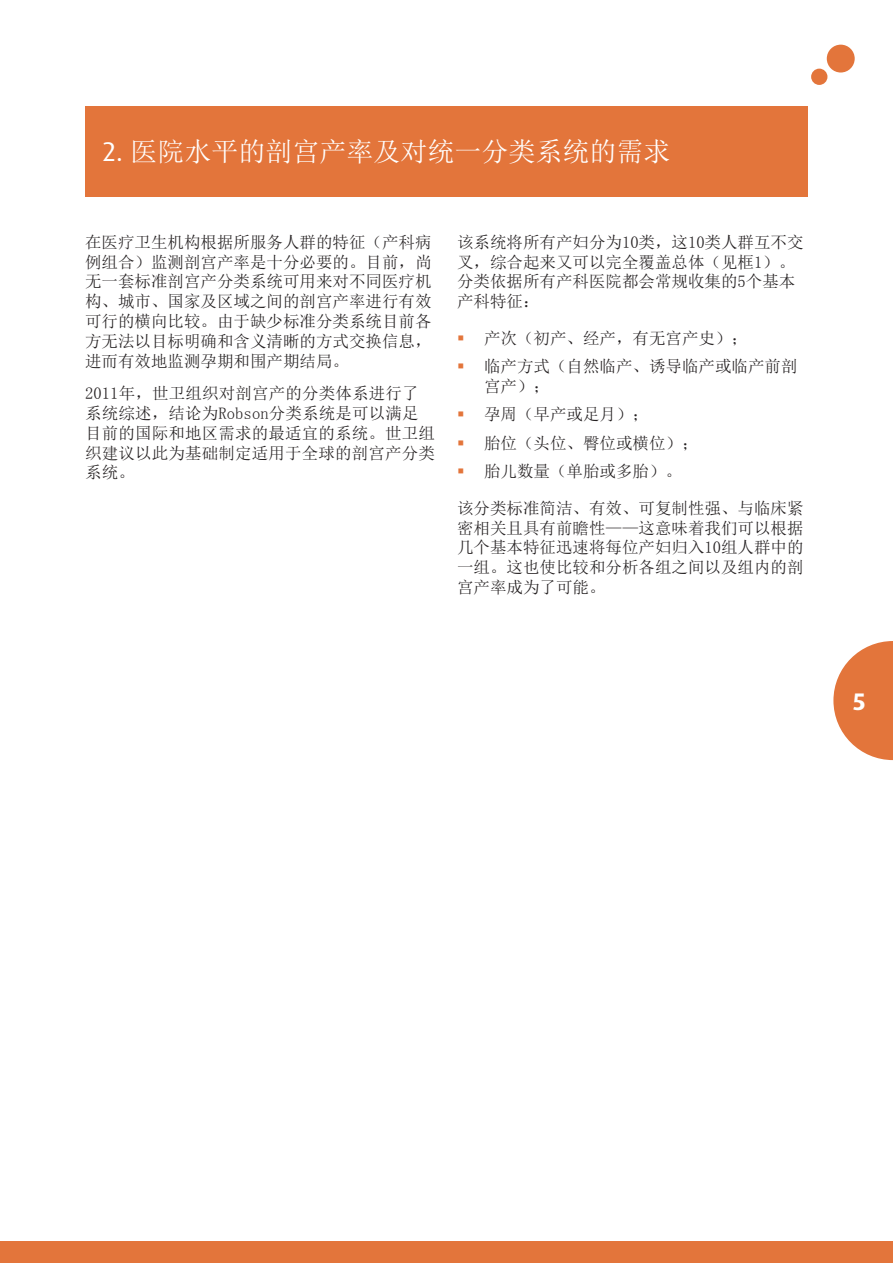
<style>
.page{position:relative;width:893px;height:1263px;background:#fff}
.page>*{position:absolute;margin:0;border:0;box-sizing:border-box;transform-origin:0 0}
.Heading_3{font:27px "Sim Sun";color:#fff}
.t1{font:700 24px "Dax Pro";color:#fff}
.Body_text{font:16.5px/19.8px "Sim Sun";color:#231f20}
.s1{font-family:"Dax Pro"}
</style>
<div class="page">
<svg style="left:833px;top:641px;width:60px;height:119px"></svg>
<div style="left:827px;top:45px;width:28px;height:28px;background:#e3753b;border-radius:50%"></div>
<div style="left:811px;top:69px;width:16px;height:16px;background:#e3753b;border-radius:50%"></div>
<div style="left:0;top:1241px;width:893px;height:22px;background:#e3753b"></div>
<div style="left:85px;top:106px;width:723px;height:91px;background:#e3753b"></div>
<p class="Heading_3" style="left:102px;top:137px;width:570px"><span class="s1">2.</span> 医院水平的剖宫产率及对统一分类系统的需求</p>
<p class="Body_text" style="left:85px;top:232px;width:348px;text-align:justify">在医疗卫生机构根据所服务人群的特征（产科病例组合）监测剖宫产率是十分必要的。目前，尚无一套标准剖宫产分类系统可用来对不同医疗机构、城市、国家及区域之间的剖宫产率进行有效可行的横向比较。由于缺少标准分类系统目前各方无法以目标明确和含义清晰的方式交换信息，进而有效地监测孕期和围产期结局。</p>
<p class="Body_text" style="left:85px;top:383px;width:351px">2011年，世卫组织对剖宫产的分类体系进行了系统综述，结论为Robson分类系统是可以满足目前的国际和地区需求的最适宜的系统。世卫组织建议以此为基础制定适用于全球的剖宫产分类系统。</p>
<p class="Body_text" style="left:457px;top:232px;width:348px">该系统将所有产妇分为10类，这10类人群互不交叉，综合起来又可以完全覆盖总体（见框1）。分类依据所有产科医院都会常规收集的5个基本产科特征：</p>
<p class="Body_text" style="left:484px;top:328px;width:265px">产次（初产、经产，有无宫产史）；</p>
<p class="Body_text" style="left:484px;top:357px;width:315px">临产方式（自然临产、诱导临产或临产前剖宫产）；</p>
<p class="Body_text" style="left:484px;top:405px;width:166px">孕周（早产或足月）；</p>
<p class="Body_text" style="left:484px;top:433px;width:216px">胎位（头位、臀位或横位）；</p>
<p class="Body_text" style="left:484px;top:461px;width:199px">胎儿数量（单胎或多胎）。</p>
<p class="Body_text" style="left:457px;top:498px;width:348px;text-align:justify">该分类标准简洁、有效、可复制性强、与临床紧密相关且具有前瞻性——这意味着我们可以根据几个基本特征迅速将每位产妇归入10组人群中的一组。这也使比较和分析各组之间以及组内的剖宫产率成为了可能。</p>
<h2 class="t1" style="left:853px;top:686px;width:15px">5</h2>
</div>
